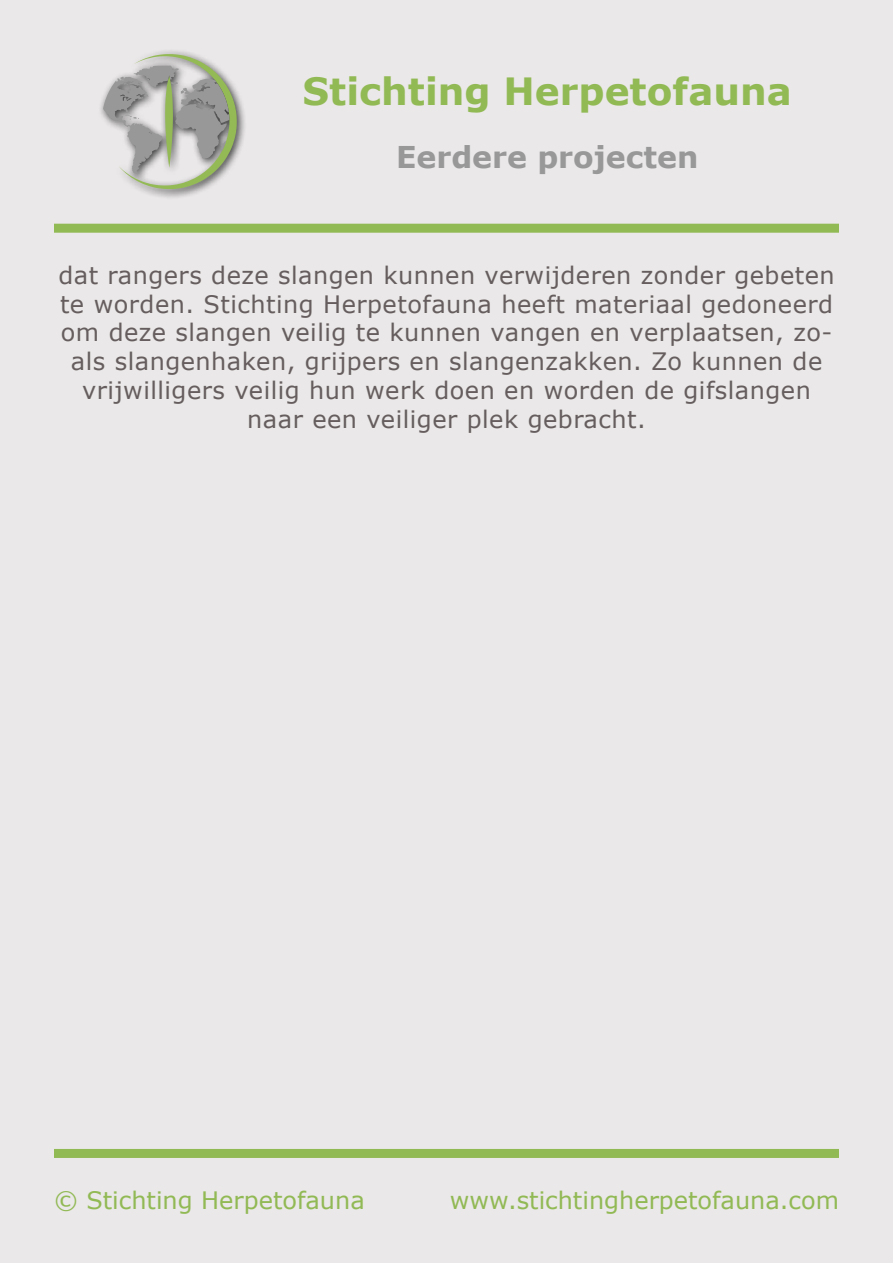
<style>
.page{position:relative;width:893px;height:1263px;background:#eae8e8}
.page>*{position:absolute;margin:0;border:0;box-sizing:border-box;transform-origin:0 0}
.t1{font:700 37.5px "Verdana";color:#91b954}
.t2{font:700 30px "Verdana";color:#989898}
.t3{font:24px/28.8px "Verdana";letter-spacing:.02em;color:#665e5e;text-align:center}
.t4{font:24px "Verdana";color:#91b954}
</style>
<div class="page">
<div style="left:98px;top:48px;width:149px;height:152px;background:#000;opacity:.75"></div>
<svg style="left:103px;top:54px;width:135px;height:136px"></svg>
<div style="left:54px;top:224px;width:785px;height:9px;background:#91b954"></div>
<div style="left:54px;top:1149px;width:785px;height:9px;background:#91b954"></div>
<h1 class="t1" style="left:303px;top:65px;width:491px">Stichting Herpetofauna</h1>
<p class="t2" style="left:396px;top:136px;width:304px">Eerdere projecten</p>
<p class="t3" style="left:58px;top:260px;width:778px">dat rangers deze slangen kunnen verwijderen zonder gebeten te worden. Stichting Herpetofauna heeft materiaal gedoneerd om deze slangen veilig te kunnen vangen en verplaatsen, zo&shy;als slangenhaken, grijpers en slangenzakken. Zo kunnen de vrijwilligers veilig hun werk doen en worden de gifslangen naar een veiliger plek gebracht.</p>
<p class="t4" style="left:54px;top:1184px;width:312px">© Stichting Herpetofauna</p>
<p class="t4" style="left:450px;top:1184px;width:391px">www.stichtingherpetofauna.com</p>
</div>
